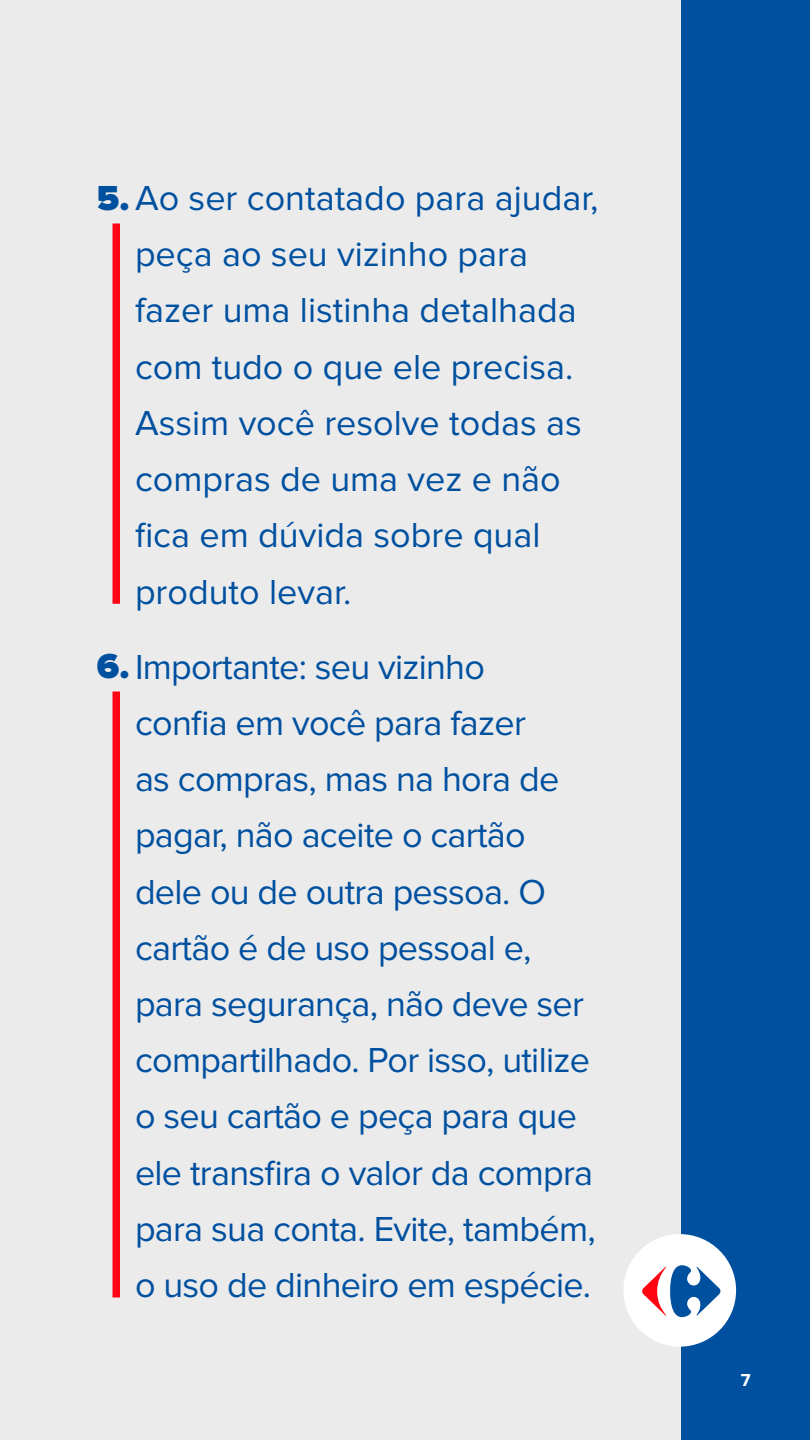
<style>
.page{position:relative;width:810px;height:1440px;background:#ebebeb}
.page>*{position:absolute;margin:0;border:0;box-sizing:border-box;transform-origin:0 0}
.t1{font:36px/56.2px "Proxima Nova";letter-spacing:-.02em;color:#0050a0}
.t2{font:36px/56.2px "Proxima Nova";color:#0050a0}
.t3{font:700 18px "Proxima Nova";color:#fff}
.s1{font-weight:900}
</style>
<div class="page">
<div style="left:112px;top:224px;width:8px;height:380px;background:#ff0514"></div>
<div style="left:112px;top:692px;width:8px;height:606px;background:#ff0514"></div>
<div style="left:682px;top:0;width:128px;height:1440px;background:#0050a0"></div>
<div style="left:623px;top:1234px;width:113px;height:113px;background:#fff;border-radius:50%"></div>
<svg style="left:642px;top:1265px;width:78px;height:52px"></svg>
<p class="t2" style="left:135px;top:171px;width:465px;text-indent:-38px"><span class="s1">5.</span>Ao ser contatado para ajudar, peça ao seu vizinho para fazer uma listinha detalhada com tudo o que ele precisa.<br>Assim você resolve todas as compras de uma vez e não fica em dúvida sobre qual produto levar.</p>
<p class="t1" style="left:135px;top:640px;width:462px;text-indent:-38px"><span class="s1">6.</span> Importante: seu vizinho<br>confia em você para fazer<br>as compras, mas na hora de pagar, não aceite o cartão dele ou de outra pessoa. O cartão é de uso pessoal e, para segurança, não deve ser compartilhado. Por isso, utilize o seu cartão e peça para que ele transfira o valor da compra para sua conta. Evite, também, o uso de dinheiro em espécie.</p>
<p class="t3" style="left:741px;top:1372px;width:11px">7</p>
</div>
